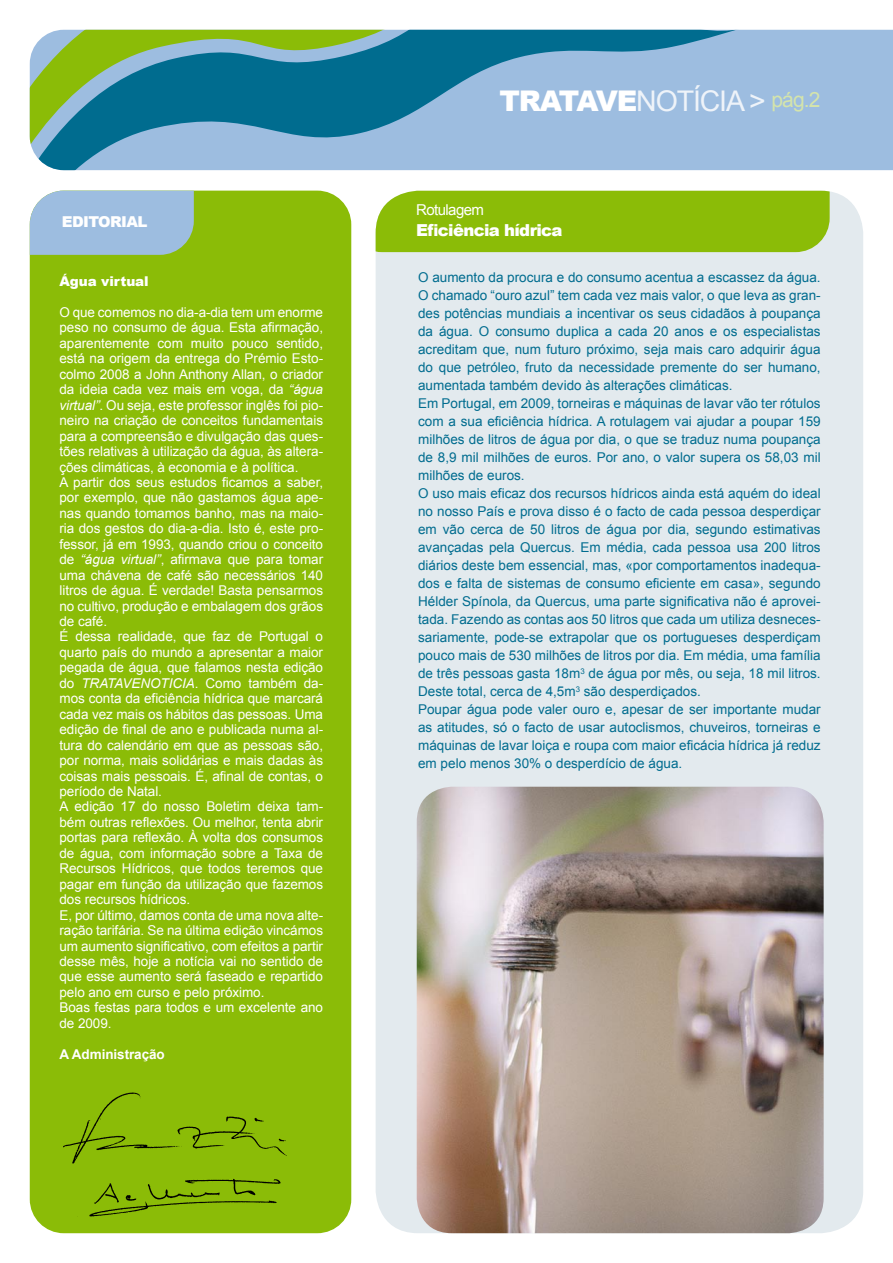
<style>
.page{position:relative;width:893px;height:1263px;background:#fff}
.page>*{position:absolute;margin:0;border:0;box-sizing:border-box;transform-origin:0 0}
.t1{font:28.5px "Arial";letter-spacing:-.04em;color:#eef3f9}
.t2{font:900 16.5px "Arial";letter-spacing:-.04em;color:#fff}
.t3{font:900 15px "Arial";letter-spacing:-.04em;color:#fff}
.t4{font:15px "Arial";letter-spacing:-.04em;color:#fff}
.t5{font:13.5px/15.5px "Arial";letter-spacing:-.005em;color:#fff}
.t6{font:13.5px/18px "Arial";color:#006c8f}
.t7{font:700 13.5px "Arial";letter-spacing:-.005em;color:#fff}
.t8{font:900 13.5px "Arial";letter-spacing:-.005em;color:#fff}
.s1{font-style:italic}
.s2{font-weight:900;color:#fff}
</style>
<div class="page">
<div style="left:376px;top:191px;width:487px;height:1042px;background:#e3eaee;border-radius:43px"></div>
<div style="left:376px;top:191px;width:454px;height:61px;background:#8bbc07"></div>
<div style="left:747px;top:30px;width:146px;height:140px;background:#9dbde0"></div>
<div style="left:732px;top:30px;width:15px;height:140px;background:#9dbde0"></div>
<svg style="left:30px;top:30px;width:702px;height:140px;fill:#9dbde0"></svg>
<div style="left:30px;top:191px;width:321px;height:1042px;background:#8bbc07;border-radius:34px"></div>
<div style="left:30px;top:191px;width:164px;height:64px;background:#9dbde0"></div>
<img style="left:63px;top:1092px;width:224px;height:125px">
<img style="left:417px;top:787px;width:407px;height:446px;border-radius:35px">
<p class="t3" style="left:62px;top:213px;width:87px">EDITORIAL</p>
<p class="t8" style="left:60px;top:274px;width:91px">Água virtual</p>
<p class="t5" style="left:60px;top:305px;width:265px">O que comemos no dia-a-dia tem um enorme peso no consumo de água. Esta afirmação, aparentemente com muito pouco sentido, está na origem da entrega do Prémio Esto&shy;colmo 2008 a John Anthony Allan, o criador da ideia cada vez mais em voga, da <span class="s1">“água virtual”</span>. Ou seja, este professor inglês foi pio&shy;neiro na criação de conceitos fundamentais para a compreensão e divulgação das ques&shy;tões relativas à utilização da água, às altera&shy;ções climáticas, à economia e à política.<br>A partir dos seus estudos ficamos a saber, por exemplo, que não gastamos água ape&shy;nas quando tomamos banho, mas na maio&shy;ria dos gestos do dia-a-dia. Isto é, este pro&shy;fessor, já em 1993, quando criou o conceito de <span class="s1">“água virtual”</span>, afirmava que para tomar uma chávena de café são necessários 140 litros de água. É verdade! Basta pensarmos no cultivo, produção e embalagem dos grãos de café.<br>É dessa realidade, que faz de Portugal o quarto país do mundo a apresentar a maior pegada de água, que falamos nesta edição do <span class="s1">TRATAVENOTICIA</span>. Como também da&shy;mos conta da eficiência hídrica que marcará cada vez mais os hábitos das pessoas. Uma edição de final de ano e publicada numa al&shy;tura do calendário em que as pessoas são, por norma, mais solidárias e mais dadas às coisas mais pessoais. É, afinal de contas, o período de Natal.<br>A edição 17 do nosso Boletim deixa tam&shy;bém outras reflexões. Ou melhor, tenta abrir portas para reflexão. À volta dos consumos de água, com informação sobre a Taxa de Recursos Hídricos, que todos teremos que pagar em função da utilização que fazemos dos recursos hídricos.<br>E, por último, damos conta de uma nova alte&shy;ração tarifária. Se na última edição vincámos um aumento significativo, com efeitos a partir desse mês, hoje a notícia vai no sentido de que esse aumento será faseado e repartido pelo ano em curso e pelo próximo.<br>Boas festas para todos e um excelente ano de 2009.</p>
<p class="t7" style="left:60px;top:1045px;width:107px">A Administração</p>
<h1 class="t1" style="left:499px;top:83px;width:323px"><span class="s2">TRATAVE</span>NOTÍCIA &gt; <sup>pág.2</sup></h1>
<p class="t4" style="left:416px;top:200px;width:69px">Rotulagem</p>
<p class="t2" style="left:416px;top:221px;width:148px">Eficiência hídrica</p>
<p class="t6" style="left:418px;top:268px;width:404px">O aumento da procura e do consumo acentua a escassez da água.<br>O chamado “ouro azul” tem cada vez mais valor, o que leva as gran&shy;des potências mundiais a incentivar os seus cidadãos à poupança da água. O consumo duplica a cada 20 anos e os especialistas acreditam que, num futuro próximo, seja mais caro adquirir água do que petróleo, fruto da necessidade premente do ser humano, aumentada também devido às alterações climáticas.<br>Em Portugal, em 2009, torneiras e máquinas de lavar vão ter rótulos com a sua eficiência hídrica. A rotulagem vai ajudar a poupar 159 milhões de litros de água por dia, o que se traduz numa poupança de 8,9 mil milhões de euros. Por ano, o valor supera os 58,03 mil milhões de euros.<br>O uso mais eficaz dos recursos hídricos ainda está aquém do ideal no nosso País e prova disso é o facto de cada pessoa desperdiçar em vão cerca de 50 litros de água por dia, segundo estimativas avançadas pela Quercus. Em média, cada pessoa usa 200 litros diários deste bem essencial, mas, «por comportamentos inadequa&shy;dos e falta de sistemas de consumo eficiente em casa», segundo Hélder Spínola, da Quercus, uma parte significativa não é aprovei&shy;tada. Fazendo as contas aos 50 litros que cada um utiliza desneces&shy;sariamente, pode-se extrapolar que os portugueses desperdiçam pouco mais de 530 milhões de litros por dia. Em média, uma família de três pessoas gasta 18m<sup>3</sup> de água por mês, ou seja, 18 mil litros.<br>Deste total, cerca de 4,5m<sup>3</sup> são desperdiçados.<br>Poupar água pode valer ouro e, apesar de ser importante mudar as atitudes, só o facto de usar autoclismos, chuveiros, torneiras e máquinas de lavar loiça e roupa com maior eficácia hídrica já reduz em pelo menos 30% o desperdício de água.</p>
</div>
